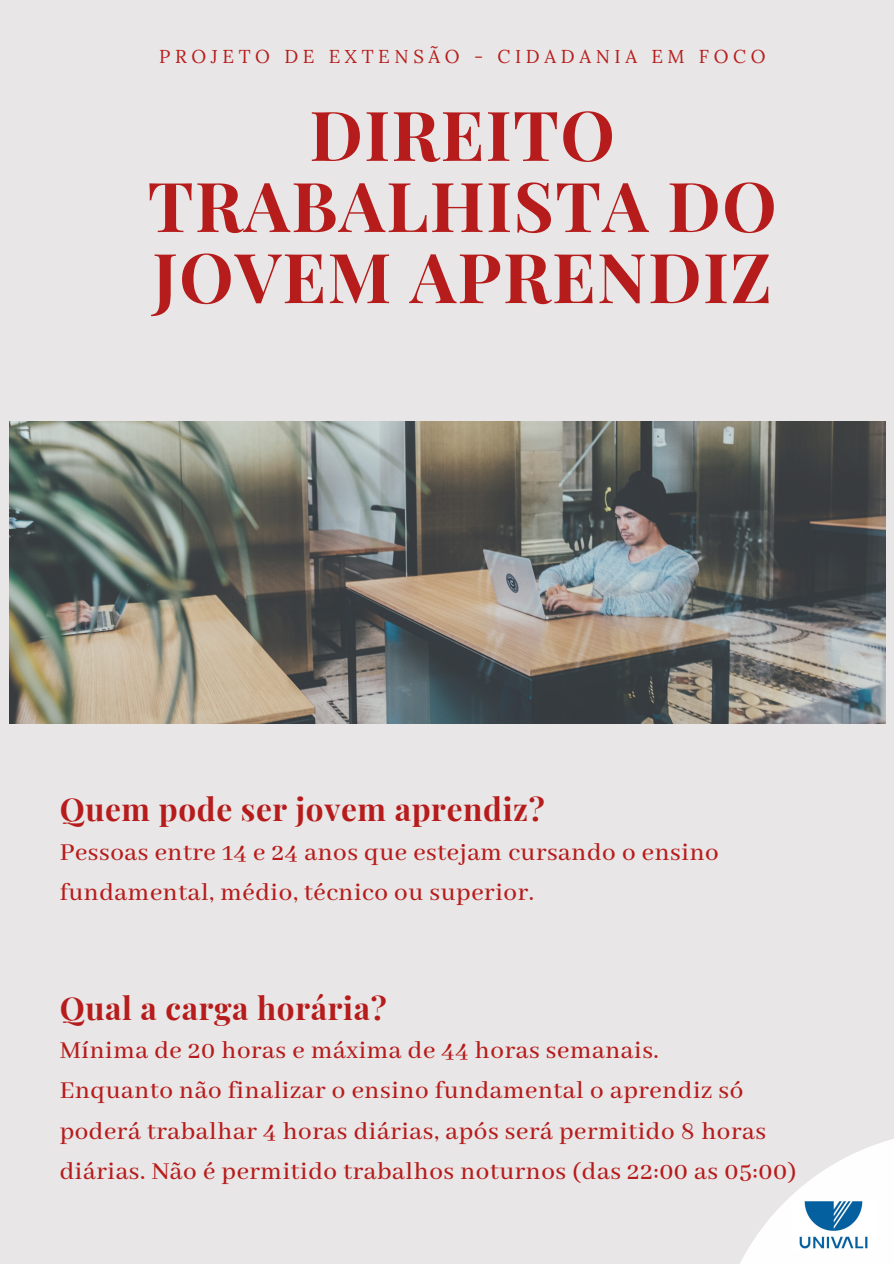
<style>
.page{position:relative;width:894px;height:1264px;background:#fff}
.page>*{position:absolute;margin:0;border:0;box-sizing:border-box;transform-origin:0 0}
.t1{font:700 68.85px/71.1px "Playfair Display";letter-spacing:.02em;color:#b71c1c;text-align:center}
.t2{font:700 31.5px "Playfair Display";letter-spacing:.02em;color:#b71c1c}
.t3{font:500 27px/40.5px "Abhaya Libre";letter-spacing:.02em;color:#b71c1c}
.t4{font:18.6px "Lora";letter-spacing:.25em;color:#b71c1c}
</style>
<div class="page">
<div style="left:0;top:0;width:893px;height:1263px;background:#e8e6e6"></div>
<img style="left:10px;top:422px;width:875px;height:301px">
<svg style="left:740px;top:1139px;width:153px;height:124px"></svg>
<img style="left:791px;top:1200px;width:84px;height:49px">
<p class="t4" style="left:159px;top:44px;width:608px">PROJETO DE EXTENSÃO - CIDADANIA EM FOCO</p>
<h1 class="t1" style="left:148px;top:97px;width:630px">DIREITO<br>TRABALHISTA DO<br>JOVEM APRENDIZ</h1>
<p class="t2" style="left:60px;top:787px;width:486px">Quem pode ser jovem aprendiz?</p>
<p class="t3" style="left:60px;top:832px;width:660px">Pessoas entre 14 e 24 anos que estejam cursando o ensino fundamental, médio, técnico ou superior.</p>
<p class="t2" style="left:60px;top:985px;width:328px">Qual a carga horária?</p>
<p class="t3" style="left:60px;top:1030px;width:738px">Mínima de 20 horas e máxima de 44 horas semanais.<br>Enquanto não finalizar o ensino fundamental o aprendiz só poderá trabalhar 4 horas diárias, após será permitido 8 horas diárias. Não é permitido trabalhos noturnos (das 22:00 as 05:00)</p>
</div>
